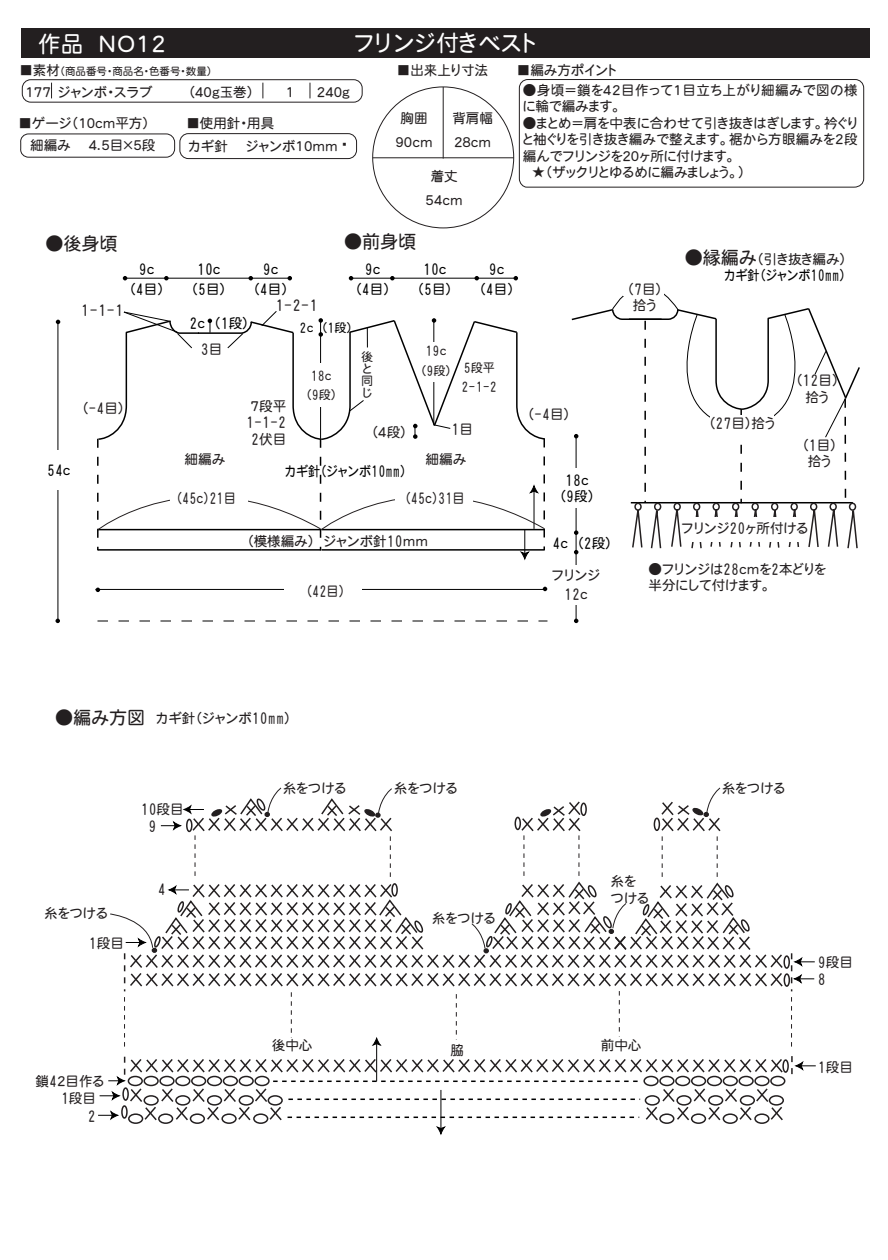
<style>
.page{position:relative;width:888px;height:1260px;background:#fff}
.page>*{position:absolute;margin:0;border:0;box-sizing:border-box;transform-origin:0 0}
.t1{font:22.5px "HGP Heisei Marugothictai W4";letter-spacing:.03em;color:#fff}
.t2{font:18px "HGP Heisei Marugothictai W4";color:#231f20}
.t3{font:13.5px/16.5px "HGP Heisei Marugothictai W4";color:#231f20;text-align:center}
.t4{font:13.5px/19.5px "HGP Heisei Marugothictai W4";color:#000;text-align:center}
.t5{font:13.5px/16.5px "HGP Heisei Marugothictai W4";letter-spacing:.035em;color:#231f20}
.t6{font:13.5px "HGP Heisei Marugothictai W4";color:#000;scale:.9 1}
.t7{font:13.5px "HGP Heisei Marugothictai W4";color:#231f20;scale:.9 1}
.t8{font:13.5px "HGP Heisei Marugothictai W4";color:#231f20;scale:1.07 1}
.t9{font:12px/19.5px "HGP Heisei Marugothictai W4";color:#231f20;text-align:center}
.t10{font:12px "HGP Heisei Marugothictai W4";color:#000}
.t11{font:10.5px "HGP Heisei Marugothictai W4";color:#231f20}
.s1{font-size:13.5px}
</style>
<div class="page">
<div style="left:21px;top:28px;width:849px;height:30px;background:#231f20"></div>
<div style="left:22px;top:79px;width:341px;height:24px;border:1px solid #231f20;border-radius:9px"></div>
<svg style="left:51px;top:83px;width:1px;height:15px"></svg>
<svg style="left:263px;top:83px;width:1px;height:15px"></svg>
<svg style="left:310px;top:83px;width:1px;height:15px"></svg>
<div style="left:180px;top:133px;width:177px;height:26px;border:1px solid #231f20;border-radius:9px"></div>
<svg style="left:20px;top:133px;width:155px;height:25px"></svg>
<svg style="left:519px;top:79px;width:345px;height:109px"></svg>
<hr style="left:373px;top:157px;width:141px;height:1px;background:#231f20">
<hr style="left:443px;top:87px;width:1px;height:72px;background:#231f20">
<svg style="left:96px;top:588px;width:4px;height:4px"></svg>
<svg style="left:543px;top:587px;width:4px;height:4px"></svg>
<hr style="left:58px;top:322px;width:1px;height:299px;background:#000">
<svg style="left:56px;top:320px;width:4px;height:4px"></svg>
<svg style="left:56px;top:619px;width:4px;height:4px"></svg>
<svg style="left:574px;top:619px;width:4px;height:4px"></svg>
<hr style="left:124px;top:278px;width:165px;height:1px;background:#000">
<svg style="left:123px;top:276px;width:4px;height:4px"></svg>
<svg style="left:164px;top:276px;width:5px;height:4px"></svg>
<svg style="left:249px;top:276px;width:4px;height:4px"></svg>
<svg style="left:288px;top:276px;width:4px;height:4px"></svg>
<hr style="left:351px;top:278px;width:165px;height:1px;background:#000">
<svg style="left:349px;top:276px;width:4px;height:4px"></svg>
<svg style="left:390px;top:276px;width:5px;height:4px"></svg>
<svg style="left:475px;top:276px;width:4px;height:4px"></svg>
<svg style="left:514px;top:276px;width:4px;height:4px"></svg>
<hr style="left:95px;top:589px;width:450px;height:1px;background:#000">
<div style="left:284px;top:582px;width:78px;height:18px;background:#fff"></div>
<div style="left:40px;top:450px;width:38px;height:40px;background:#fff"></div>
<hr style="left:576px;top:435px;width:1px;height:186px;background:#000">
<div style="left:558px;top:565px;width:38px;height:40px;background:#fff"></div>
<hr style="left:376px;top:1042px;width:1px;height:39px;background:#000">
<svg style="left:97px;top:311px;width:448px;height:249px"></svg>
<hr style="left:434px;top:321px;width:1px;height:104px;background:#000">
<div style="left:314px;top:364px;width:13px;height:43px;background:#fff"></div>
<svg style="left:571px;top:293px;width:289px;height:261px"></svg>
<div style="left:691px;top:517px;width:114px;height:25px;background:#fff"></div>
<svg style="left:791px;top:1056px;width:25px;height:19px"></svg>
<svg style="left:791px;top:953px;width:24px;height:38px"></svg>
<svg style="left:791px;top:997px;width:1px;height:50px"></svg>
<div style="left:782px;top:1059px;width:7px;height:14px;border:2px solid #231f20;border-radius:50%"></div>
<div style="left:784px;top:973px;width:6px;height:14px;border:2px solid #231f20;border-radius:50%"></div>
<div style="left:783px;top:955px;width:7px;height:14px;border:2px solid #231f20;border-radius:50%"></div>
<div style="left:770px;top:1076px;width:15px;height:10px;border:2px solid #231f20;border-radius:50%"></div>
<svg style="left:110px;top:788px;width:674px;height:261px"></svg>
<svg style="left:98px;top:1057px;width:686px;height:78px"></svg>
<div style="left:426px;top:342px;width:17px;height:40px;background:#fff"></div>
<svg style="left:97px;top:621px;width:450px;height:1px"></svg>
<h1 class="t1" style="left:354px;top:32px;width:184px">フリンジ付きベスト</h1>
<h1 class="t1" style="left:38px;top:33px;width:129px">作品 ＮＯ１２</h1>
<p class="t11" style="left:19px;top:66px;width:194px"><span class="s1">■素材</span>（商品番号・商品名・色番号・数量）</p>
<p class="t3" style="left:26px;top:84px;width:129px">１７７ジャンボ・スラブ</p>
<p class="t3" style="left:188px;top:84px;width:66px">（４０ｇ玉巻）</p>
<p class="t3" style="left:286px;top:84px;width:10px">１</p>
<p class="t3" style="left:317px;top:84px;width:34px">２４０ｇ</p>
<p class="t3" style="left:397px;top:62px;width:93px">■出来上り寸法</p>
<p class="t3" style="left:517px;top:62px;width:101px">■編み方ポイント</p>
<p class="t5" style="left:523px;top:82px;width:336px">●身頃＝鎖を４２目作って１目立ち上がり細編みで図の様に輪で編みます。</p>
<p class="t3" style="left:523px;top:115px;width:336px;text-align:justify">●まとめ＝肩を中表に合わせて引き抜きはぎします。衿ぐりと袖ぐりを引き抜き編みで整えます。裾から方眼編みを２段編んでフリンジを２０ヶ所に付けます。</p>
<p class="t3" style="left:532px;top:164px;width:215px">★（ザックリとゆるめに編みましょう。）</p>
<p class="t3" style="left:396px;top:106px;width:39px;line-height:24px">胸囲<br>９０ｃｍ</p>
<p class="t3" style="left:452px;top:106px;width:42px;line-height:24px;text-align:left">背肩幅<br>２８ｃｍ</p>
<p class="t3" style="left:18px;top:115px;width:132px">■ゲージ（１０ｃｍ平方）</p>
<p class="t3" style="left:186px;top:115px;width:89px">■使用針・用具</p>
<p class="t3" style="left:30px;top:137px;width:42px">細編み</p>
<p class="t3" style="left:89px;top:137px;width:68px">４．５目×５段</p>
<p class="t3" style="left:188px;top:138px;width:41px">カギ針</p>
<p class="t3" style="left:246px;top:138px;width:93px">ジャンボ１０ｍｍ</p>
<p class="t3" style="left:426px;top:164px;width:39px;line-height:24px">着丈<br>５４ｃｍ</p>
<h2 class="t2" style="left:45px;top:234px;width:73px">●後身頃</h2>
<h2 class="t2" style="left:344px;top:233px;width:74px">●前身頃</h2>
<p class="t4" style="left:47px;top:461px;width:25px">54ｃ</p>
<p class="t8" style="left:81px;top:303px;width:41px">1-1-1</p>
<p class="t3" style="left:82px;top:400px;width:44px">（-4目）</p>
<p class="t4" style="left:129px;top:260px;width:36px">9ｃ<br>（4目）</p>
<p class="t4" style="left:191px;top:260px;width:36px">10ｃ（5目）</p>
<p class="t4" style="left:479px;top:260px;width:36px">9ｃ<br>（4目）</p>
<p class="t4" style="left:253px;top:260px;width:36px">9ｃ<br>（4目）</p>
<p class="t4" style="left:355px;top:260px;width:36px">9ｃ<br>（4目）</p>
<p class="t4" style="left:417px;top:260px;width:36px">10ｃ（5目）</p>
<p class="t4" style="left:189px;top:313px;width:61px">2ｃ （1段）</p>
<p class="t3" style="left:201px;top:341px;width:23px">3目</p>
<p class="t8" style="left:275px;top:299px;width:41px">1-2-1</p>
<p class="t10" style="left:300px;top:322px;width:54px">2ｃ （1段）</p>
<p class="t3" style="left:246px;top:398px;width:42px">７段平<br>1-1-2<br>2伏目</p>
<p class="t9" style="left:306px;top:366px;width:33px">18ｃ（9段）</p>
<p class="t9" style="left:420px;top:341px;width:33px">19ｃ（9段）</p>
<p class="t9" style="left:361px;top:350px;width:13px;line-height:12px;text-align:left">後と同じ</p>
<p class="t9" style="left:462px;top:358px;width:37px;text-align:left">5段平<br>2-1-2</p>
<p class="t3" style="left:372px;top:424px;width:37px">（４段）</p>
<p class="t3" style="left:452px;top:421px;width:23px">1目</p>
<p class="t3" style="left:185px;top:451px;width:42px">細編み</p>
<p class="t3" style="left:426px;top:451px;width:42px">細編み</p>
<p class="t6" style="left:285px;top:464px;width:137px">カギ針（ジャンボ10mm）</p>
<p class="t3" style="left:527px;top:406px;width:44px">（-4目）</p>
<p class="t4" style="left:565px;top:470px;width:25px">18ｃ</p>
<p class="t7" style="left:176px;top:491px;width:68px">（45ｃ）21目</p>
<p class="t4" style="left:559px;top:486px;width:36px">（9段）</p>
<p class="t7" style="left:405px;top:492px;width:68px">（45ｃ）31目</p>
<p class="t3" style="left:247px;top:533px;width:182px">（模様編み） ジャンボ針10ｍｍ</p>
<p class="t7" style="left:306px;top:584px;width:44px">（42目）</p>
<p class="t4" style="left:553px;top:533px;width:61px">4ｃ （2段）</p>
<p class="t3" style="left:552px;top:565px;width:50px;line-height:19.5px">フリンジ<br>12ｃ</p>
<p class="t3" style="left:627px;top:281px;width:36px">（7目）拾う</p>
<h2 class="t2" style="left:685px;top:249px;width:73px">●縁編み</h2>
<p class="t3" style="left:757px;top:251px;width:91px">（引き抜き編み）</p>
<p class="t6" style="left:724px;top:268px;width:137px">カギ針（ジャンボ10mm）</p>
<p class="t3" style="left:709px;top:415px;width:68px">（27目）拾う</p>
<p class="t3" style="left:796px;top:372px;width:44px">（12目）拾う</p>
<p class="t3" style="left:802px;top:437px;width:36px">（1目）拾う</p>
<p class="t3" style="left:682px;top:520px;width:128px">フリンジ20ヶ所付ける</p>
<p class="t3" style="left:649px;top:561px;width:179px;text-align:left">●フリンジは28ｃｍを2本どりを半分にして付けます。</p>
<h2 class="t2" style="left:55px;top:709px;width:91px">●編み方図</h2>
<p class="t3" style="left:156px;top:710px;width:137px">カギ針（ジャンボ10mm）</p>
<p class="t3" style="left:149px;top:801px;width:37px;line-height:17px;text-align:left;text-indent:-8px">10段目<br>9</p>
<p class="t3" style="left:158px;top:881px;width:9px">4</p>
<p class="t3" style="left:283px;top:780px;width:65px">糸をつける</p>
<p class="t3" style="left:394px;top:780px;width:65px">糸をつける</p>
<p class="t3" style="left:722px;top:780px;width:65px">糸をつける</p>
<p class="t3" style="left:611px;top:873px;width:40px;text-align:left">糸をつける</p>
<p class="t3" style="left:44px;top:905px;width:65px">糸をつける</p>
<p class="t3" style="left:432px;top:909px;width:65px">糸をつける</p>
<p class="t3" style="left:89px;top:935px;width:36px">1段目</p>
<p class="t3" style="left:36px;top:1073px;width:70px">鎖4２目作る</p>
<p class="t3" style="left:88px;top:1108px;width:9px">2</p>
<p class="t3" style="left:61px;top:1090px;width:36px">1段目</p>
<p class="t3" style="left:272px;top:1037px;width:42px">後中心</p>
<p class="t3" style="left:450px;top:1042px;width:15px">脇</p>
<p class="t3" style="left:601px;top:1037px;width:42px">前中心</p>
<p class="t3" style="left:818px;top:954px;width:36px;line-height:17px;text-align:left">9段目<br>8</p>
<p class="t3" style="left:818px;top:1059px;width:36px">1段目</p>
</div>
